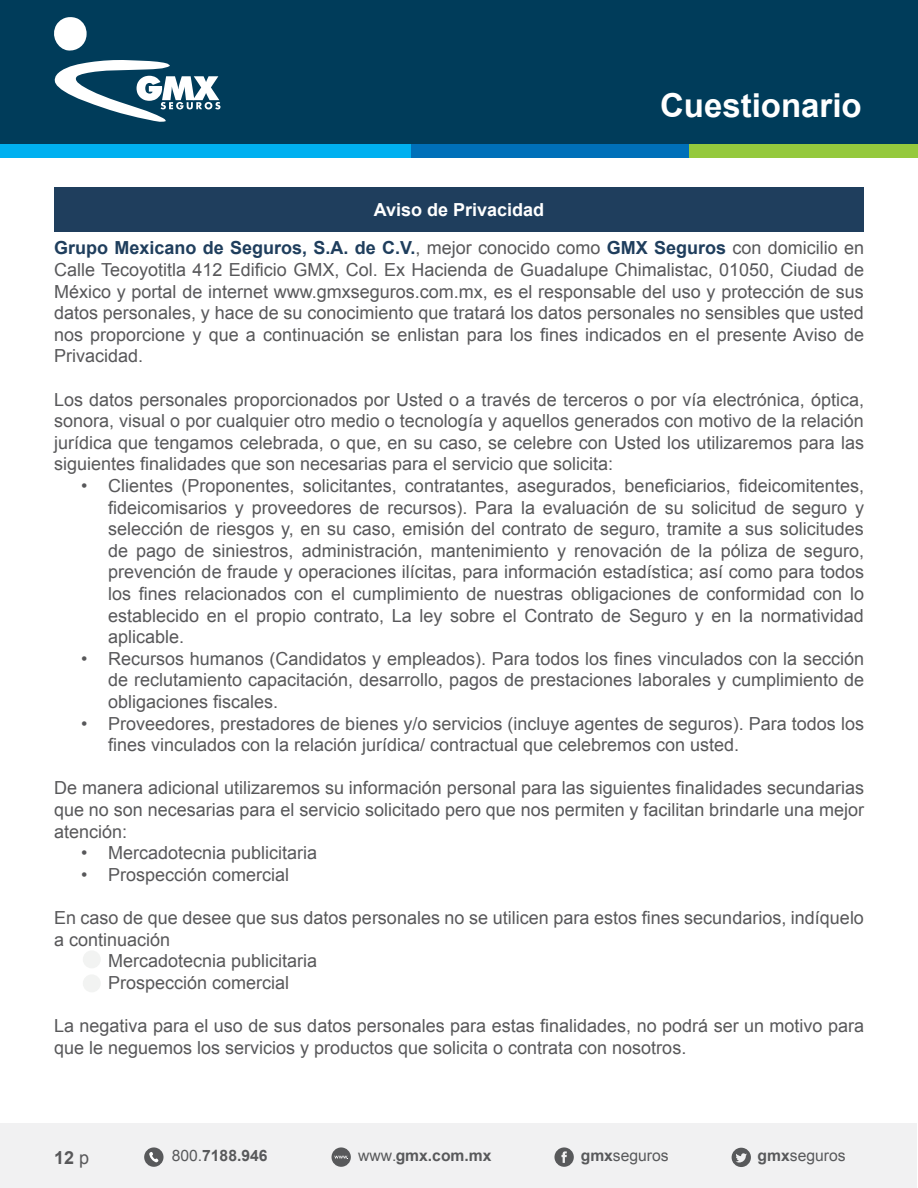
<style>
.page{position:relative;width:918px;height:1188px;background:#fff}
.page>*{position:absolute;margin:0;border:0;box-sizing:border-box;transform-origin:0 0}
.t1{font:700 33px "Arial";color:#fff}
.t2{font:18px/21.6px "Arial";color:#58585a;text-align:justify}
.t3{font:700 18px/38px "Arial";color:#1f3e5d;text-align:center}
.t4{font:700 18px "Arial";color:#58585a}
.t5{font:700 15.75px "Arial";color:#58595b}
.t6{font:15.75px "Arial";color:#58595b}
.s1{color:#fff}
.s2{font-weight:400;color:#58585a}
.s3{font-weight:400}
.s4{font-weight:700}
</style>
<div class="page">
<div style="left:0;top:1123px;width:917px;height:65px;background:#f1f1f2"></div>
<svg style="left:554px;top:1147px;width:20px;height:20px"></svg>
<svg style="left:732px;top:1148px;width:19px;height:19px"></svg>
<div style="left:332px;top:1147px;width:19px;height:20px;background:#58595b;border-radius:50%"></div>
<svg style="left:334px;top:1156px;width:14px;height:3px"></svg>
<svg style="left:144px;top:1147px;width:20px;height:20px"></svg>
<svg style="left:149px;top:1152px;width:9px;height:10px"></svg>
<div style="left:0;top:0;width:918px;height:144px;background:#003c5a"></div>
<svg style="left:54px;top:17px;width:33px;height:34px"></svg>
<svg style="left:54px;top:60px;width:166px;height:62px"></svg>
<div style="left:689px;top:144px;width:229px;height:14px;background:#95c93d"></div>
<div style="left:410px;top:144px;width:279px;height:14px;background:#0070b9"></div>
<div style="left:0;top:144px;width:410px;height:14px;background:#00b0f0"></div>
<div style="left:54px;top:188px;width:810px;height:44px;background:#1f3e5d"></div>
<div style="left:83px;top:950px;width:18px;height:18px;background:#f2f3f2;border-radius:50%"></div>
<div style="left:83px;top:974px;width:18px;height:18px;background:#f2f3f2;border-radius:50%"></div>
<h1 class="t1" style="left:660px;top:84px;width:203px">Cuestionario</h1>
<p class="t3" style="left:54px;top:192px;width:812px"><span class="s1">Aviso de Privacidad<br></span>Grupo Mexicano de Seguros, S.A. de C.V.<span class="s2">, mejor conocido como</span> GMX Seguros <span class="s2">con domicilio en</span></p>
<p class="t2" style="left:54px;top:259px;width:811px">Calle Tecoyotitla 412 Edificio GMX, Col. Ex Hacienda de Guadalupe Chimalistac, 01050, Ciudad de México y portal de internet www.gmxseguros.com.mx, es el responsable del uso y protección de sus datos personales, y hace de su conocimiento que tratará los datos personales no sensibles que usted nos proporcione y que a continuación se enlistan para los fines indicados en el presente Aviso de Privacidad.</p>
<p class="t2" style="left:54px;top:389px;width:811px">Los datos personales proporcionados por Usted o a través de terceros o por vía electrónica, óptica, sonora, visual o por cualquier otro medio o tecnología y aquellos generados con motivo de la relación jurídica que tengamos celebrada, o que, en su caso, se celebre con Usted los utilizaremos para las siguientes finalidades que son necesarias para el servicio que solicita:</p>
<p class="t2" style="left:108px;top:475px;width:758px;text-indent:-27px">• Clientes (Proponentes, solicitantes, contratantes, asegurados, beneficiarios, fideicomitentes, fideicomisarios y proveedores de recursos). Para la evaluación de su solicitud de seguro y selección de riesgos y, en su caso, emisión del contrato de seguro, tramite a sus solicitudes de pago de siniestros, administración, mantenimiento y renovación de la póliza de seguro, prevención de fraude y operaciones ilícitas, para información estadística; así como para todos los fines relacionados con el cumplimiento de nuestras obligaciones de conformidad con lo establecido en el propio contrato, La ley sobre el Contrato de Seguro y en la normatividad aplicable.</p>
<p class="t2" style="left:108px;top:648px;width:757px;text-indent:-27px">• Recursos humanos (Candidatos y empleados). Para todos los fines vinculados con la sección de reclutamiento capacitación, desarrollo, pagos de prestaciones laborales y cumplimiento de obligaciones fiscales.</p>
<p class="t2" style="left:108px;top:713px;width:757px;text-indent:-27px">• Proveedores, prestadores de bienes y/o servicios (incluye agentes de seguros). Para todos los fines vinculados con la relación jurídica/ contractual que celebremos con usted.</p>
<p class="t2" style="left:54px;top:777px;width:812px">De manera adicional utilizaremos su información personal para las siguientes finalidades secundarias que no son necesarias para el servicio solicitado pero que nos permiten y facilitan brindarle una mejor atención:</p>
<p class="t2" style="left:81px;top:842px;width:238px">• Mercadotecnia publicitaria</p>
<p class="t2" style="left:81px;top:864px;width:210px">• Prospección comercial</p>
<p class="t2" style="left:54px;top:907px;width:811px">En caso de que desee que sus datos personales no se utilicen para estos fines secundarios, indíquelo</p>
<p class="t2" style="left:54px;top:929px;width:118px">a continuación</p>
<p class="t2" style="left:108px;top:950px;width:211px">Mercadotecnia publicitaria</p>
<p class="t2" style="left:108px;top:972px;width:183px">Prospección comercial</p>
<p class="t2" style="left:54px;top:1015px;width:812px">La negativa para el uso de sus datos personales para estas finalidades, no podrá ser un motivo para que le neguemos los servicios y productos que solicita o contrata con nosotros.</p>
<p class="t4" style="left:54px;top:1145px;width:37px">12 <span class="s3">p</span></p>
<p class="t5" style="left:172px;top:1145px;width:97px"><span class="s3">800.</span>7188.946</p>
<p class="t5" style="left:358px;top:1145px;width:135px"><span class="s3">www.</span>gmx.com.mx</p>
<p class="t6" style="left:581px;top:1145px;width:90px"><span class="s4">gmx</span>seguros</p>
<p class="t6" style="left:758px;top:1145px;width:90px"><span class="s4">gmx</span>seguros</p>
</div>
